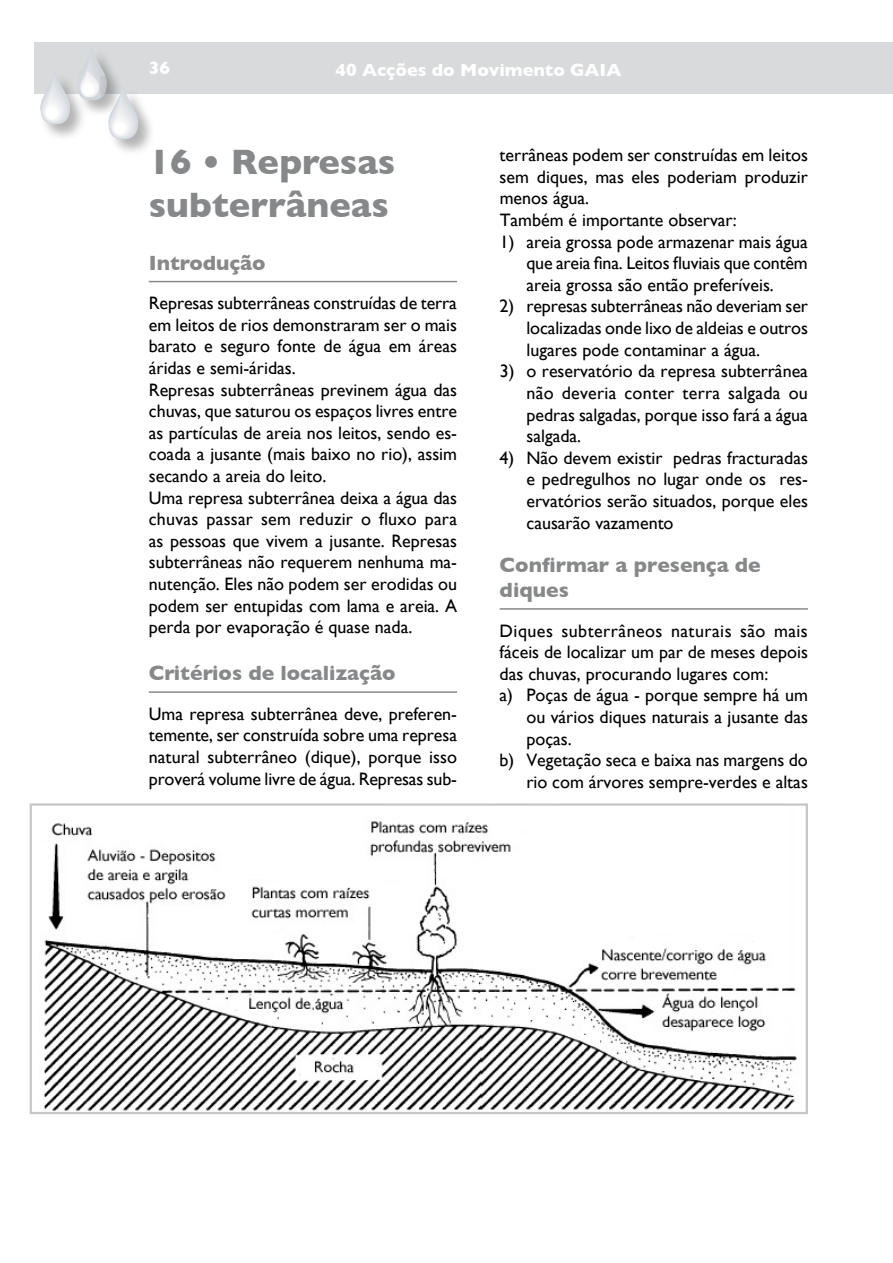
<style>
.page{position:relative;width:893px;height:1263px;background:#fff}
.page>*{position:absolute;margin:0;border:0;box-sizing:border-box;transform-origin:0 0}
.t1{font:700 36px/43.2px "Gill Sans";color:#878889}
.t2{font:700 21px/25.2px "Gill Sans";color:#878889}
.t3{font:18px/21.6px "Gill Sans";color:#000;text-align:justify}
.t4{font:18px "Gill Sans";letter-spacing:.025em;color:#000}
.t5{font:700 18px "Gill Sans";color:#fff}
</style>
<div class="page">
<div style="left:34px;top:43px;width:859px;height:51px;background:#d9dadb"></div>
<div style="left:39px;top:46px;width:119px;height:113px;background:#000;opacity:.3"></div>
<svg style="left:77px;top:46px;width:61px;height:93px"></svg>
<svg style="left:40px;top:70px;width:30px;height:54px"></svg>
<div style="left:46px;top:108px;width:12px;height:11px;background:#fff;border-radius:50%"></div>
<hr style="left:149px;top:281px;width:308px;height:1px;background:#878889">
<hr style="left:149px;top:691px;width:308px;height:2px;background:#878889">
<hr style="left:500px;top:608px;width:308px;height:2px;background:#878889">
<img style="left:43px;top:821px;width:754px;height:290px">
<div style="left:30px;top:803px;width:778px;height:311px;border:2px solid #c5c6c8"></div>
<p class="t5" style="left:149px;top:58px;width:23px">36</p>
<p class="t5" style="left:335px;top:59px;width:287px">40 Acções do Movimento GAIA</p>
<h1 class="t1" style="left:149px;top:140px;width:248px">16 • Represas subterrâneas</h1>
<p class="t2" style="left:149px;top:250px;width:118px">Introdução</p>
<p class="t3" style="left:149px;top:292px;width:310px;text-align:left">Represas subterrâneas construídas de terra em leitos de rios demonstraram ser o mais barato e seguro fonte de água em áreas áridas e semi-áridas.<br>Represas subterrâneas previnem água das chuvas, que saturou os espaços livres entre as partículas de areia nos leitos, sendo es&shy;coada a jusante (mais baixo no rio), assim secando a areia do leito.<br>Uma represa subterrânea deixa a água das chuvas passar sem reduzir o fluxo para as pessoas que vivem a jusante. Represas subterrâneas não requerem nenhuma ma&shy;nutenção. Eles não podem ser erodidas ou podem ser entupidas com lama e areia. A perda por evaporação é quase nada.</p>
<p class="t2" style="left:149px;top:660px;width:248px">Critérios de localização</p>
<p class="t3" style="left:149px;top:703px;width:310px">Uma represa subterrânea deve, preferen&shy;temente, ser construída sobre uma represa natural subterrâneo (dique), porque isso proverá volume livre de água. Represas sub-</p>
<p class="t3" style="left:500px;top:144px;width:310px;text-align:left">terrâneas podem ser construídas em leitos sem diques, mas eles poderiam produzir menos água.<br>Também é importante observar:</p>
<p class="t3" style="left:526px;top:231px;width:283px;text-indent:-27px">1) areia grossa pode armazenar mais água que areia fina. Leitos fluviais que contêm areia grossa são então preferíveis.</p>
<p class="t3" style="left:526px;top:295px;width:283px;text-indent:-27px">2) represas subterrâneas não deveriam ser localizadas onde lixo de aldeias e outros lugares pode contaminar a água.</p>
<p class="t3" style="left:526px;top:360px;width:283px;text-indent:-27px">3) o reservatório da represa subterrânea não deveria conter terra salgada ou pedras salgadas, porque isso fará a água salgada.</p>
<p class="t3" style="left:526px;top:447px;width:283px;text-indent:-27px">4) Não devem existir pedras fracturadas e pedregulhos no lugar onde os res&shy;ervatórios serão situados, porque eles causarão vazamento</p>
<p class="t2" style="left:500px;top:552px;width:263px">Confirmar a presença de diques</p>
<p class="t4" style="left:500px;top:620px;width:310px">Diques subterrâneos naturais são mais</p>
<p class="t3" style="left:500px;top:641px;width:310px">fáceis de localizar um par de meses depois</p>
<p class="t3" style="left:500px;top:663px;width:270px">das chuvas, procurando lugares com:</p>
<p class="t3" style="left:500px;top:684px;width:310px">a) Poças de água - porque sempre há um</p>
<p class="t3" style="left:526px;top:706px;width:283px">ou vários diques naturais a jusante das</p>
<p class="t3" style="left:526px;top:728px;width:47px">poças.</p>
<p class="t3" style="left:500px;top:749px;width:310px">b) Vegetação seca e baixa nas margens do</p>
<p class="t3" style="left:526px;top:771px;width:283px">rio com árvores sempre-verdes e altas</p>
</div>
